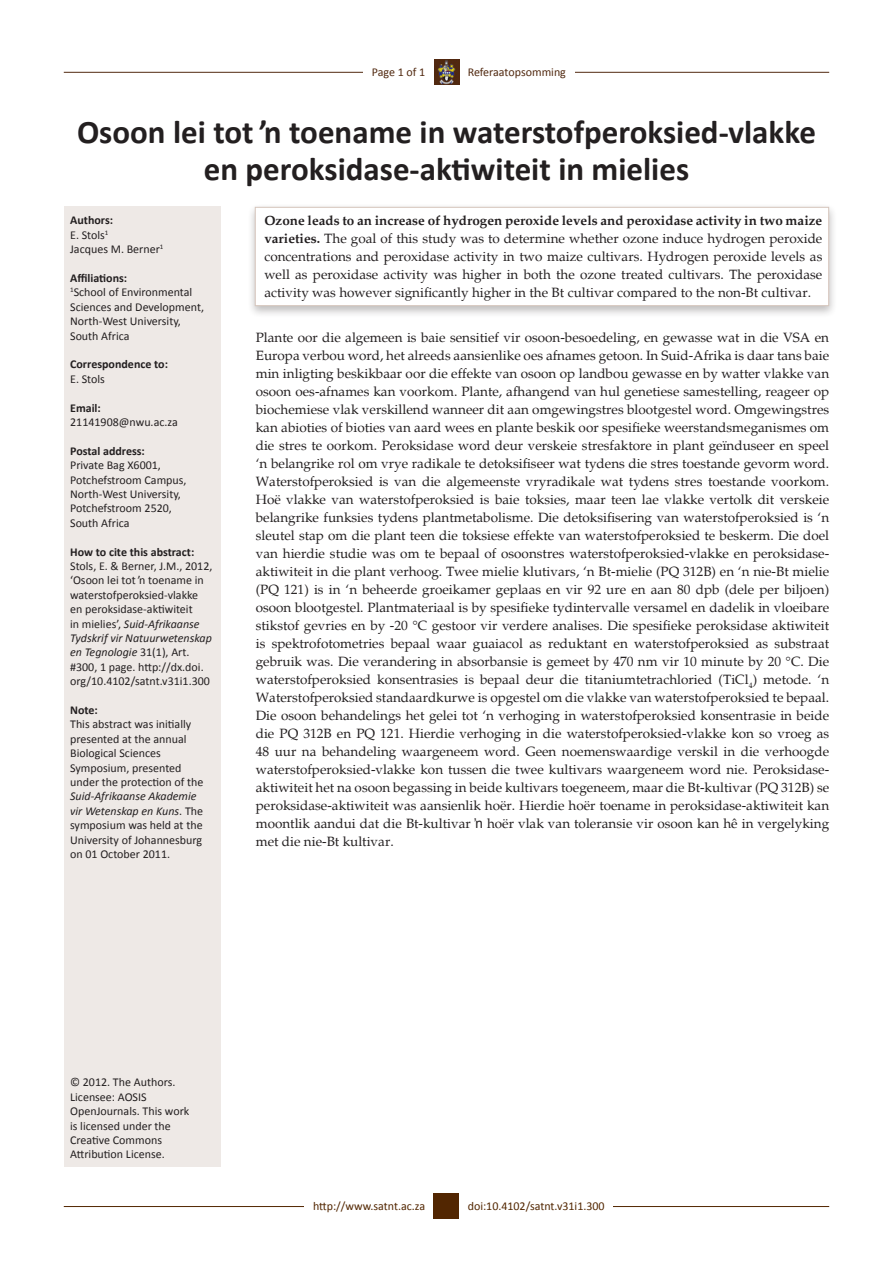
<style>
.page{position:relative;width:893px;height:1263px;background:#fff}
.page>*{position:absolute;margin:0;border:0;box-sizing:border-box;transform-origin:0 0}
.t1{font:700 33px/37.5px "Calibri";color:#231f20;text-align:center}
.t2{font:13.5px/18px "Palatino";color:#231f20;text-align:justify}
.t3{font:12px/14.4px "Calibri";color:#231f20}
.t4{font:700 12px "Calibri";color:#231f20}
.t5{font:12px "Calibri";color:#522601}
.t6{font:12px "Calibri";color:#512910}
.s1{font-style:italic}
.s2{font-weight:700}
.s3{font-family:"Arial"}
</style>
<div class="page">
<hr style="left:64px;top:72px;width:765px;height:1px;background:#512910">
<hr style="left:64px;top:1206px;width:765px;height:1px;background:#522601">
<div style="left:305px;top:1193px;width:129px;height:26px;background:#fff"></div>
<div style="left:459px;top:1193px;width:154px;height:26px;background:#fff"></div>
<div style="left:434px;top:1193px;width:25px;height:26px;background:#522601"></div>
<div style="left:459px;top:59px;width:115px;height:26px;background:#fff"></div>
<img style="left:434px;top:59px;width:25px;height:26px">
<div style="left:247px;top:203px;width:591px;height:115px;background:#231f20;opacity:.75"></div>
<div style="left:255px;top:207px;width:574px;height:99px;background:#fff"></div>
<div style="left:65px;top:207px;width:156px;height:960px;background:#eee9e6"></div>
<div style="left:363px;top:59px;width:71px;height:26px;background:#fff"></div>
<p class="t6" style="left:372px;top:65px;width:55px">Page 1 of 1</p>
<p class="t6" style="left:468px;top:65px;width:100px">Referaatopsomming</p>
<p class="t1" style="left:77px;top:113px;width:740px">Osoon lei tot ŉ toename in waterstofperoksied-vlakke en peroksidase-aktiwiteit in mielies</p>
<p class="t4" style="left:70px;top:213px;width:44px">Authors:</p>
<p class="t3" style="left:70px;top:228px;width:40px">E. Stols<sup>1</sup></p>
<p class="t3" style="left:70px;top:242px;width:95px">Jacques M. Berner<sup>1</sup></p>
<p class="t4" style="left:70px;top:270px;width:59px">Affiliations:</p>
<p class="t3" style="left:70px;top:285px;width:135px"><sup>1</sup>School of Environmental<br>Sciences and Development,<br>North-West University,</p>
<p class="t3" style="left:70px;top:328px;width:61px">South Africa</p>
<p class="t4" style="left:70px;top:357px;width:99px">Correspondence to:</p>
<p class="t3" style="left:70px;top:372px;width:36px">E. Stols</p>
<p class="t4" style="left:70px;top:400px;width:32px">Email:</p>
<p class="t3" style="left:70px;top:415px;width:109px">21141908@nwu.ac.za</p>
<p class="t4" style="left:70px;top:443px;width:76px">Postal address:</p>
<p class="t3" style="left:70px;top:458px;width:118px">Private Bag X6001,<br>Potchefstroom Campus,<br>North-West University,<br>Potchefstroom 2520,</p>
<p class="t3" style="left:70px;top:516px;width:61px">South Africa</p>
<p class="t4" style="left:70px;top:544px;width:126px">How to cite this abstract:</p>
<p class="t3" style="left:70px;top:559px;width:144px">Stols, E. &amp; Berner, J.M., 2012, ‘Osoon lei tot ŉ toename in waterstofperoksied-vlakke en peroksidase-aktiwiteit<br>in mielies’, <span class="s1">Suid-Afrikaanse<br>Tydskrif vir Natuurwetenskap en Tegnologie</span> 31(1), Art. #300, 1 page. http://dx.doi. org/10.4102/satnt.v31i1.300</p>
<p class="t4" style="left:70px;top:702px;width:29px">Note:</p>
<p class="t3" style="left:70px;top:717px;width:135px">This abstract was initially presented at the annual<br>Biological Sciences<br>Symposium, presented under the protection of the<br><span class="s1">Suid-Afrikaanse Akademie vir Wetenskap en Kuns</span>. The symposium was held at the</p>
<p class="t3" style="left:70px;top:832px;width:134px">University of Johannesburg on 01 October 2011.</p>
<p class="t2" style="left:264px;top:212px;width:560px"><span class="s2">Ozone leads to an increase of hydrogen peroxide levels and peroxidase activity in two maize varieties.</span> The goal of this study was to determine whether ozone induce hydrogen peroxide concentrations and peroxidase activity in two maize cultivars. Hydrogen peroxide levels as well as peroxidase activity was higher in both the ozone treated cultivars. The peroxidase activity was however significantly higher in the Bt cultivar compared to the non-Bt cultivar.</p>
<p class="t2" style="left:256px;top:328px;width:575px">Plante oor die algemeen is baie sensitief vir osoon-besoedeling, en gewasse wat in die VSA en Europa verbou word, het alreeds aansienlike oes afnames getoon. In Suid-Afrika is daar tans baie min inligting beskikbaar oor die effekte van osoon op landbou gewasse en by watter vlakke van osoon oes-afnames kan voorkom. Plante, afhangend van hul genetiese samestelling, reageer op biochemiese vlak verskillend wanneer dit aan omgewingstres blootgestel word. Omgewingstres kan abioties of bioties van aard wees en plante beskik oor spesifieke weerstandsmeganismes om die stres te oorkom. Peroksidase word deur verskeie stresfaktore in plant geïnduseer en speel ‘n belangrike rol om vrye radikale te detoksifiseer wat tydens die stres toestande gevorm word.<br>Waterstofperoksied is van die algemeenste vryradikale wat tydens stres toestande voorkom.<br>Hoë vlakke van waterstofperoksied is baie toksies, maar teen lae vlakke vertolk dit verskeie belangrike funksies tydens plantmetabolisme. Die detoksifisering van waterstofperoksied is ‘n sleutel stap om die plant teen die toksiese effekte van waterstofperoksied te beskerm. Die doel van hierdie studie was om te bepaal of osoonstres waterstofperoksied-vlakke en peroksidase&shy;aktiwiteit in die plant verhoog. Twee mielie klutivars, ‘n Bt-mielie (PQ 312B) en ‘n nie-Bt mielie (PQ 121) is in ‘n beheerde groeikamer geplaas en vir 92 ure en aan 80 dpb (dele per biljoen) osoon blootgestel. Plantmateriaal is by spesifieke tydintervalle versamel en dadelik in vloeibare stikstof gevries en by -20 °C gestoor vir verdere analises. Die spesifieke peroksidase aktiwiteit is spektrofotometries bepaal waar guaiacol as reduktant en waterstofperoksied as substraat gebruik was. Die verandering in absorbansie is gemeet by 470 nm vir 10 minute by 20 °C. Die waterstofperoksied konsentrasies is bepaal deur die titaniumtetrachloried (TiCl<sub>4</sub>) metode. ‘n Waterstofperoksied standaardkurwe is opgestel om die vlakke van waterstofperoksied te bepaal.<br>Die osoon behandelings het gelei tot ‘n verhoging in waterstofperoksied konsentrasie in beide die PQ 312B en PQ 121. Hierdie verhoging in die waterstofperoksied-vlakke kon so vroeg as 48 uur na behandeling waargeneem word. Geen noemenswaardige verskil in die verhoogde waterstofperoksied-vlakke kon tussen die twee kultivars waargeneem word nie. Peroksidase&shy;aktiwiteit het na osoon begassing in beide kultivars toegeneem, maar die Bt-kultivar (PQ 312B) se peroksidase-aktiwiteit was aansienlik hoër. Hierdie hoër toename in peroksidase-aktiwiteit kan moontlik aandui dat die Bt-kultivar <span class="s3">ŉ</span> hoër vlak van toleransie vir osoon kan hê in vergelyking met die nie-Bt kultivar.</p>
<p class="t3" style="left:70px;top:1075px;width:107px">© 2012. The Authors.</p>
<p class="t3" style="left:70px;top:1089px;width:121px">Licensee: AOSIS<br>OpenJournals. This work</p>
<p class="t3" style="left:70px;top:1118px;width:102px">is licensed under the</p>
<p class="t3" style="left:70px;top:1133px;width:93px">Creative Commons</p>
<p class="t3" style="left:70px;top:1147px;width:96px">Attribution License.</p>
<p class="t5" style="left:313px;top:1199px;width:114px">http://www.satnt.ac.za</p>
<p class="t5" style="left:468px;top:1199px;width:138px">doi:10.4102/satnt.v31i1.300</p>
</div>
